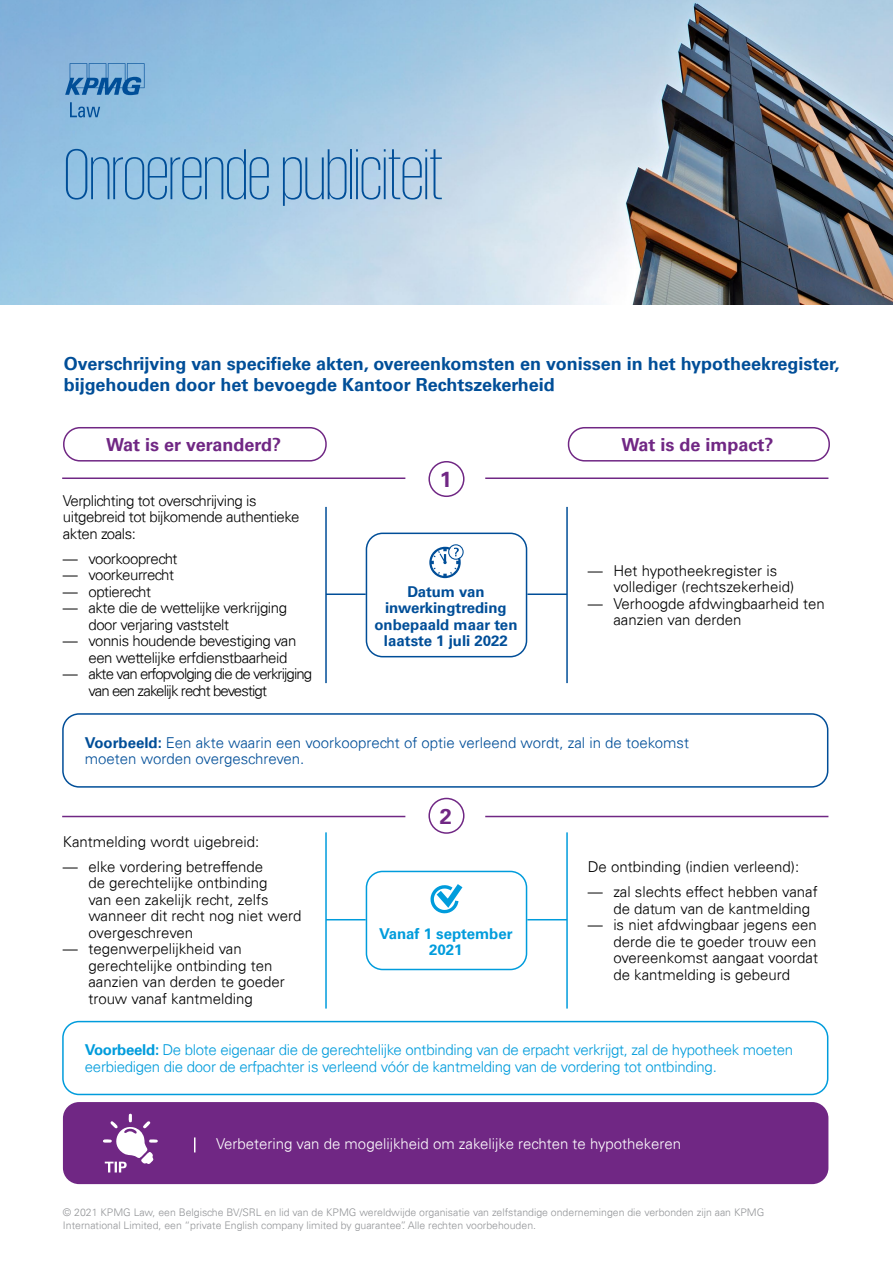
<style>
.page{position:relative;width:893px;height:1263px;background:#fff}
.page>*{position:absolute;margin:0;border:0;box-sizing:border-box;transform-origin:0 0}
.t1{font:200 73.65px "KPMG";letter-spacing:-.01em;color:#004e98}
.t2{font:700 21.6px "Univers 65";color:#702784}
.Subtitle{font:700 18px/21px "Univers 65";color:#004e98}
.Subtitle-2{font:700 18px "Univers 65";color:#702784}
.Body{font:300 15px/16.5px "Univers 45";color:#000}
.Body-2{font:300 15px/16.5px "Univers 45";letter-spacing:-.03em;color:#000}
.Body-3{font:300 15px/16.5px "Univers 45";letter-spacing:-.02em;color:#009cdc}
.Body-4{font:300 15px/16.5px "Univers 45";color:#004e98}
.Body-5{font:300 15px/16.5px "Univers 45";letter-spacing:-.06em;color:#000}
.Body-6{font:300 15px "Univers 45";color:#fff}
.Subtitle_2{font:700 15px/16.5px "Univers 65";color:#004e98;text-align:center}
.Subtitle_2-2{font:700 15px/16.5px "Univers 65";color:#009cdc;text-align:center}
.t3{font:300 10.5px/12.6px "Univers 45";color:#939598}
.s1{font-family:"Univers 65";font-weight:700}
</style>
<div class="page">
<img style="left:0;top:0;width:893px;height:304px">
<div style="left:63px;top:1102px;width:765px;height:82px;background:#702784;border-radius:16px"></div>
<svg style="left:194px;top:1137px;width:1px;height:15px"></svg>
<div style="left:62px;top:713px;width:766px;height:75px;border:2px solid #004e98;border-radius:16px"></div>
<div style="left:62px;top:1021px;width:766px;height:74px;border:2px solid #009cdc;border-radius:16px"></div>
<div style="left:63px;top:427px;width:264px;height:35px;border:2px solid #702784;border-radius:16px"></div>
<div style="left:568px;top:427px;width:262px;height:35px;border:2px solid #702784;border-radius:16px"></div>
<hr style="left:325px;top:507px;width:2px;height:176px;background:#004e98">
<hr style="left:566px;top:507px;width:2px;height:176px;background:#004e98">
<hr style="left:325px;top:832px;width:2px;height:176px;background:#009cdc">
<hr style="left:566px;top:832px;width:2px;height:176px;background:#009cdc">
<div style="left:366px;top:871px;width:161px;height:99px;border:2px solid #009cdc;border-radius:16px"></div>
<hr style="left:326px;top:919px;width:40px;height:1px;background:#009cdc">
<hr style="left:527px;top:919px;width:40px;height:1px;background:#009cdc">
<svg style="left:429px;top:870px;width:39px;height:44px"></svg>
<svg style="left:70px;top:102px;width:30px;height:15px"></svg>
<svg style="left:65px;top:63px;width:80px;height:32px;background:#5b94c5"></svg>
<svg style="left:103px;top:1113px;width:55px;height:59px"></svg>
<div style="left:428px;top:461px;width:36px;height:36px;border:2px solid #702784;border-radius:50%"></div>
<div style="left:428px;top:798px;width:36px;height:36px;border:2px solid #702784;border-radius:50%"></div>
<hr style="left:62px;top:816px;width:343px;height:1px;background:#702784">
<hr style="left:62px;top:477px;width:343px;height:2px;background:#702784">
<hr style="left:485px;top:816px;width:343px;height:1px;background:#702784">
<hr style="left:485px;top:477px;width:343px;height:2px;background:#702784">
<div style="left:366px;top:533px;width:161px;height:124px;border:2px solid #004e98;border-radius:16px"></div>
<hr style="left:326px;top:593px;width:40px;height:2px;background:#004e98">
<hr style="left:527px;top:593px;width:40px;height:2px;background:#004e98">
<svg style="left:429px;top:544px;width:35px;height:34px"></svg>
<p class="t1" style="left:64px;top:139px;width:381px">Onroerende publiciteit</p>
<p class="Subtitle" style="left:64px;top:353px;width:777px">Overschrijving van specifieke akten, overeenkomsten en vonissen in het hypotheekregister, bijgehouden door het bevoegde Kantoor Rechtszekerheid</p>
<p class="Subtitle-2" style="left:106px;top:434px;width:176px">Wat is er veranderd?</p>
<p class="Subtitle-2" style="left:621px;top:434px;width:154px">Wat is de impact?</p>
<p class="Body-2" style="left:63px;top:492px;width:238px">Verplichting tot overschrijving is uitgebreid tot bijkomende authentieke akten zoals:</p>
<p class="Body-2" style="left:63px;top:550px;width:116px">— voorkooprecht</p>
<p class="Body-2" style="left:63px;top:566px;width:113px">— voorkeurrecht</p>
<p class="Body-2" style="left:63px;top:583px;width:90px">— optierecht</p>
<p class="Body-2" style="left:88px;top:599px;width:200px;text-indent:-26px">— akte die de wettelijke verkrijging door verjaring vaststelt</p>
<p class="Body-2" style="left:88px;top:632px;width:209px;text-indent:-26px">— vonnis houdende bevestiging van een wettelijke erfdienstbaarheid</p>
<p class="Body-5" style="left:88px;top:665px;width:225px;text-indent:-26px">— akte van erfopvolging die de verkrijging van een zakelijk recht bevestigt</p>
<p class="t2" style="left:440px;top:467px;width:14px">1</p>
<p class="Subtitle_2" style="left:374px;top:583px;width:145px">Datum van inwerkingtreding onbepaald maar ten laatste 1 juli 2022</p>
<p class="Body" style="left:613px;top:562px;width:182px;text-indent:-26px">— Het hypotheekregister is vollediger (rechtszekerheid)</p>
<p class="Body" style="left:613px;top:595px;width:213px;text-indent:-26px">— Verhoogde afdwingbaarheid ten aanzien van derden</p>
<p class="Body-4" style="left:85px;top:734px;width:606px"><span class="s1">Voorbeeld:</span> Een akte waarin een voorkooprecht of optie verleend wordt, zal in de toekomst moeten worden overgeschreven.</p>
<p class="Body" style="left:63px;top:833px;width:198px">Kantmelding wordt uigebreid:</p>
<p class="Body" style="left:88px;top:858px;width:214px;text-indent:-26px">— elke vordering betreffende<br>de gerechtelijke ontbinding<br>van een zakelijk recht, zelfs wanneer dit recht nog niet werd overgeschreven</p>
<p class="Body" style="left:88px;top:941px;width:198px;text-indent:-26px">— tegenwerpelijkheid van gerechtelijke ontbinding ten aanzien van derden te goeder trouw vanaf kantmelding</p>
<p class="t2" style="left:440px;top:804px;width:14px">2</p>
<p class="Subtitle_2-2" style="left:379px;top:925px;width:135px">Vanaf 1 september<br>2021</p>
<p class="Body" style="left:588px;top:859px;width:213px">De ontbinding (indien verleend):</p>
<p class="Body" style="left:613px;top:884px;width:206px;text-indent:-26px">— zal slechts effect hebben vanaf de datum van de kantmelding</p>
<p class="Body" style="left:613px;top:917px;width:206px;text-align:justify;text-indent:-26px">— is niet afdwingbaar jegens een derde die te goeder trouw een overeenkomst aangaat voordat de kantmelding is gebeurd</p>
<p class="Body-3" style="left:85px;top:1042px;width:710px"><span class="s1">Voorbeeld:</span> De blote eigenaar die de gerechtelijke ontbinding van de erpacht verkrijgt, zal de hypotheek moeten eerbiedigen die door de erfpachter is verleend vóór de kantmelding van de vordering tot ontbinding.</p>
<p class="Body-6" style="left:216px;top:1134px;width:467px">Verbetering van de mogelijkheid om zakelijke rechten te hypothekeren</p>
<p class="t3" style="left:63px;top:1206px;width:703px">© 2021 KPMG Law, een Belgische BV/SRL en lid van de KPMG wereldwijde organisatie van zelfstandige ondernemingen die verbonden zijn aan KPMG<br>International Limited, een “private English company limited by guarantee”. Alle rechten voorbehouden.</p>
</div>
